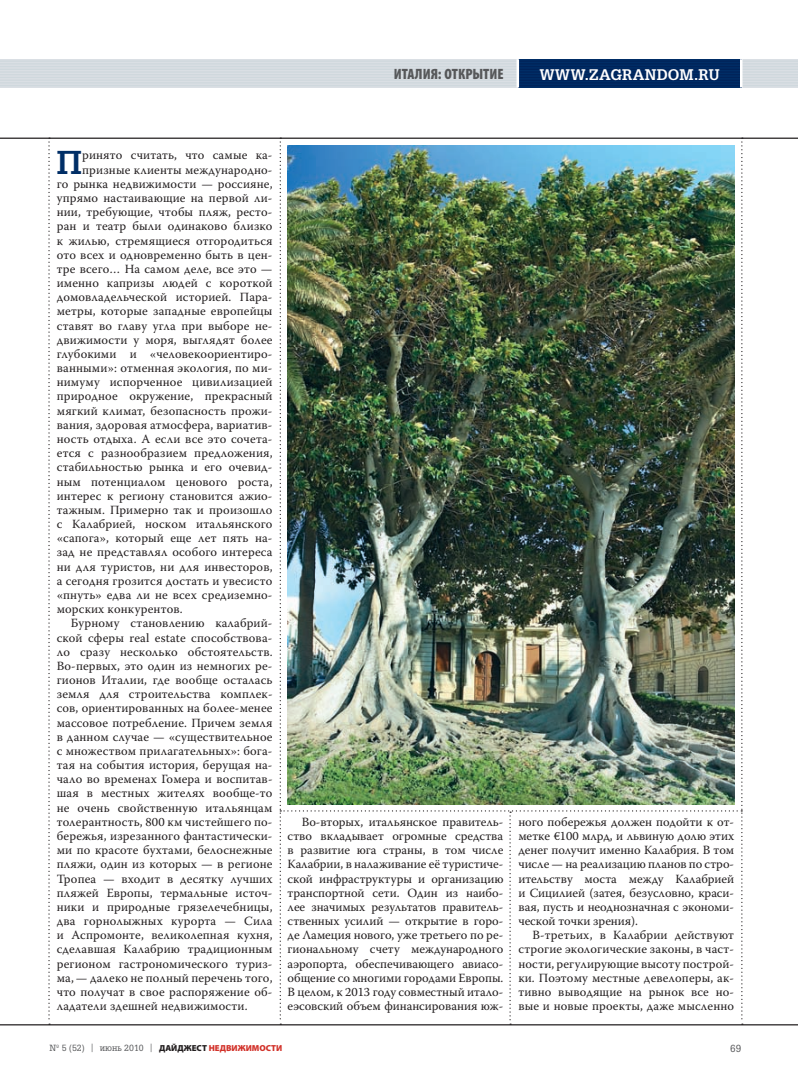
<style>
.page{position:relative;width:798px;height:1088px;background:#fff}
.page>*{position:absolute;margin:0;border:0;box-sizing:border-box;transform-origin:0 0}
.t1{font:700 32.25px "AG Gloria C";color:#002e66}
.t2{font:700 15px "AG Gloria C";letter-spacing:.02em;color:#fff}
.t3{font:900 condensed 15px "Myriad Pro";color:#57585a}
.t4{font:12.5px/14.1px "Warnock Pro";letter-spacing:.01em;color:#231f20;text-align:justify}
.t5{font:10px "AG Gloria C";color:#57585a}
.t6{font:8.75px "AG Gloria C";color:#57585a}
.s1{font-family:"Warnock Pro"}
.s2{font-family:"Myriad Pro";font-weight:900;color:#231f20}
.s3{font-family:"Myriad Pro";font-weight:900;color:#d2322a}
</style>
<div class="page">
<div style="left:0;top:59px;width:797px;height:29px;background:#dadfe4"></div>
<hr style="left:0;top:61px;width:797px;height:1px;background:#cfd8dd">
<hr style="left:0;top:63px;width:797px;height:1px;background:#cfd8dd">
<hr style="left:0;top:66px;width:797px;height:1px;background:#cfd8dd">
<hr style="left:0;top:69px;width:797px;height:1px;background:#cfd8dd">
<hr style="left:0;top:71px;width:797px;height:2px;background:#cfd8dd">
<hr style="left:0;top:74px;width:797px;height:1px;background:#cfd8dd">
<hr style="left:0;top:77px;width:797px;height:1px;background:#cfd8dd">
<hr style="left:0;top:80px;width:797px;height:1px;background:#cfd8dd">
<hr style="left:0;top:82px;width:797px;height:2px;background:#cfd8dd">
<hr style="left:0;top:85px;width:797px;height:1px;background:#cfd8dd">
<div style="left:517px;top:59px;width:224px;height:29px;background:#002d66"></div>
<hr style="left:0;top:138px;width:797px;height:1px;background:#231f20">
<hr style="left:517px;top:61px;width:224px;height:1px;background:#002359">
<hr style="left:517px;top:63px;width:224px;height:1px;background:#002359">
<hr style="left:517px;top:66px;width:224px;height:1px;background:#002359">
<hr style="left:517px;top:69px;width:224px;height:1px;background:#002359">
<hr style="left:517px;top:71px;width:224px;height:2px;background:#002359">
<hr style="left:517px;top:74px;width:224px;height:1px;background:#002359">
<hr style="left:517px;top:77px;width:224px;height:1px;background:#002359">
<hr style="left:517px;top:80px;width:224px;height:1px;background:#002359">
<hr style="left:517px;top:82px;width:224px;height:2px;background:#002359">
<hr style="left:517px;top:85px;width:224px;height:1px;background:#002359">
<hr style="left:516px;top:59px;width:3px;height:29px;background:#fff">
<hr style="left:739px;top:59px;width:3px;height:29px;background:#fff">
<hr style="left:0;top:1024px;width:797px;height:1px;background:#231f20">
<svg style="left:48px;top:138px;width:2px;height:887px"></svg>
<img style="left:279px;top:138px;width:463px;height:887px">
<p class="t3" style="left:393px;top:69px;width:111px">ИТАЛИЯ: ОТКРЫТИЕ</p>
<p class="t2" style="left:539px;top:69px;width:181px">WWW.ZAGRANDOM.RU</p>
<h1 class="t1" style="left:57px;top:150px;width:27px">П</h1>
<p class="t4" style="left:82px;top:149px;width:192px">ринято считать, что самые ка-</p>
<p class="t4" style="left:82px;top:163px;width:192px">призные клиенты международно-</p>
<p class="t4" style="left:57px;top:178px;width:217px">го рынка недвижимости — россияне,</p>
<p class="t4" style="left:57px;top:192px;width:217px">упрямо настаивающие на первой ли-</p>
<p class="t4" style="left:57px;top:206px;width:217px">нии, требующие, чтобы пляж, ресто-</p>
<p class="t4" style="left:57px;top:220px;width:217px">ран и театр были одинаково близко</p>
<p class="t4" style="left:57px;top:234px;width:217px">к жилью, стремящиеся отгородиться</p>
<p class="t4" style="left:57px;top:248px;width:217px">ото всех и одновременно быть в цен-</p>
<p class="t4" style="left:57px;top:263px;width:217px">тре всего… На самом деле, все это —</p>
<p class="t4" style="left:57px;top:277px;width:217px">именно капризы людей с короткой</p>
<p class="t4" style="left:57px;top:291px;width:217px">домовладельческой историей. Пара-</p>
<p class="t4" style="left:57px;top:305px;width:217px">метры, которые западные европейцы</p>
<p class="t4" style="left:57px;top:319px;width:217px">ставят во главу угла при выборе не-</p>
<p class="t4" style="left:57px;top:333px;width:217px">движимости у моря, выглядят более</p>
<p class="t4" style="left:57px;top:348px;width:217px">глубокими и «человекоориентиро-</p>
<p class="t4" style="left:57px;top:362px;width:217px">ванными»: отменная экология, по ми-</p>
<p class="t4" style="left:57px;top:376px;width:217px">нимуму испорченное цивилизацией</p>
<p class="t4" style="left:57px;top:390px;width:217px">природное окружение, прекрасный</p>
<p class="t4" style="left:57px;top:404px;width:217px">мягкий климат, безопасность прожи-</p>
<p class="t4" style="left:57px;top:419px;width:217px">вания, здоровая атмосфера, вариатив-</p>
<p class="t4" style="left:57px;top:433px;width:217px">ность отдыха. А если все это сочета-</p>
<p class="t4" style="left:57px;top:447px;width:217px">ется с разнообразием предложения,</p>
<p class="t4" style="left:57px;top:461px;width:217px">стабильностью рынка и его очевид-</p>
<p class="t4" style="left:57px;top:475px;width:217px">ным потенциалом ценового роста,</p>
<p class="t4" style="left:57px;top:489px;width:217px">интерес к региону становится ажио-</p>
<p class="t4" style="left:57px;top:504px;width:217px">тажным. Примерно так и произошло</p>
<p class="t4" style="left:57px;top:518px;width:217px">с Калабрией, носком итальянского</p>
<p class="t4" style="left:57px;top:532px;width:217px">«сапога», который еще лет пять на-</p>
<p class="t4" style="left:57px;top:546px;width:217px">зад не представлял особого интереса</p>
<p class="t4" style="left:57px;top:560px;width:217px">ни для туристов, ни для инвесторов,</p>
<p class="t4" style="left:57px;top:574px;width:217px">а сегодня грозится достать и увесисто</p>
<p class="t4" style="left:57px;top:589px;width:217px">«пнуть» едва ли не всех средиземно-</p>
<p class="t4" style="left:57px;top:603px;width:127px">морских конкурентов.</p>
<p class="t4" style="left:71px;top:617px;width:203px">Бурному становлению калабрий-</p>
<p class="t4" style="left:57px;top:631px;width:217px">ской сферы real estate способствова-</p>
<p class="t4" style="left:57px;top:645px;width:217px">ло сразу несколько обстоятельств.</p>
<p class="t4" style="left:57px;top:660px;width:217px">Во-первых, это один из немногих ре-</p>
<p class="t4" style="left:57px;top:674px;width:217px">гионов Италии, где вообще осталась</p>
<p class="t4" style="left:57px;top:688px;width:217px">земля для строительства комплек-</p>
<p class="t4" style="left:57px;top:702px;width:217px">сов, ориентированных на более-менее</p>
<p class="t4" style="left:57px;top:716px;width:217px">массовое потребление. Причем земля</p>
<p class="t4" style="left:57px;top:730px;width:217px">в данном случае — «существительное</p>
<p class="t4" style="left:57px;top:745px;width:217px">с множеством прилагательных»: бога-</p>
<p class="t4" style="left:57px;top:759px;width:217px">тая на события история, берущая на-</p>
<p class="t4" style="left:57px;top:773px;width:217px">чало во временах Гомера и воспитав-</p>
<p class="t4" style="left:57px;top:787px;width:217px">шая в местных жителях вообще-то</p>
<p class="t4" style="left:57px;top:801px;width:217px">не очень свойственную итальянцам</p>
<p class="t4" style="left:57px;top:815px;width:217px">толерантность, 800 км чистейшего по-</p>
<p class="t4" style="left:57px;top:830px;width:217px">бережья, изрезанного фантастически-</p>
<p class="t4" style="left:57px;top:844px;width:217px">ми по красоте бухтами, белоснежные</p>
<p class="t4" style="left:57px;top:858px;width:217px">пляжи, один из которых — в регионе</p>
<p class="t4" style="left:57px;top:872px;width:217px">Тропеа — входит в десятку лучших</p>
<p class="t4" style="left:57px;top:886px;width:217px">пляжей Европы, термальные источ-</p>
<p class="t4" style="left:57px;top:900px;width:217px">ники и природные грязелечебницы,</p>
<p class="t4" style="left:57px;top:915px;width:217px">два горнолыжных курорта — Сила</p>
<p class="t4" style="left:57px;top:929px;width:217px">и Аспромонте, великолепная кухня,</p>
<p class="t4" style="left:57px;top:943px;width:217px">сделавшая Калабрию традиционным</p>
<p class="t4" style="left:57px;top:957px;width:217px">регионом гастрономического туриз-</p>
<p class="t4" style="left:57px;top:971px;width:217px">ма, — далеко не полный перечень того,</p>
<p class="t4" style="left:57px;top:986px;width:217px">что получат в свое распоряжение об-</p>
<p class="t4" style="left:57px;top:1000px;width:192px">ладатели здешней недвижимости.</p>
<p class="t4" style="left:287px;top:815px;width:217px;text-indent:14px">Во-вторых, итальянское правитель&shy;ство вкладывает огромные средства в развитие юга страны, в том числе Калабрии, в налаживание её туристиче&shy;ской инфраструктуры и организацию транспортной сети. Один из наибо&shy;лее значимых результатов правитель&shy;ственных усилий — открытие в горо&shy;де Ламеция нового, уже третьего по ре&shy;гиональному счету международного аэропорта, обеспечивающего авиасо&shy;общение со многими городами Европы.<br>В целом, к 2013 году совместный итало&shy;еэсовский объем финансирования юж-</p>
<p class="t4" style="left:518px;top:815px;width:217px">ного побережья должен подойти к от&shy;метке €100 млрд, и львиную долю этих денег получит именно Калабрия. В том числе — на реализацию планов по стро&shy;ительству моста между Калабрией и Сицилией (затея, безусловно, краси&shy;вая, пусть и неоднозначная с экономи&shy;ческой точки зрения).</p>
<p class="t4" style="left:518px;top:929px;width:217px;text-indent:14px">В-третьих, в Калабрии действуют строгие экологические законы, в част&shy;ности, регулирующие высоту построй&shy;ки. Поэтому местные девелоперы, ак&shy;тивно выводящие на рынок все но&shy;вые и новые проекты, даже мысленно</p>
<p class="t6" style="left:50px;top:1044px;width:234px">№ 5 (52) <span class="s1">|</span> июнь 2010 <span class="s1">|</span> <span class="s2">ДАЙДЖЕСТ</span> <span class="s3">НЕДВИЖИМОСТИ</span></p>
<p class="t5" style="left:729px;top:1044px;width:13px">69</p>
</div>
